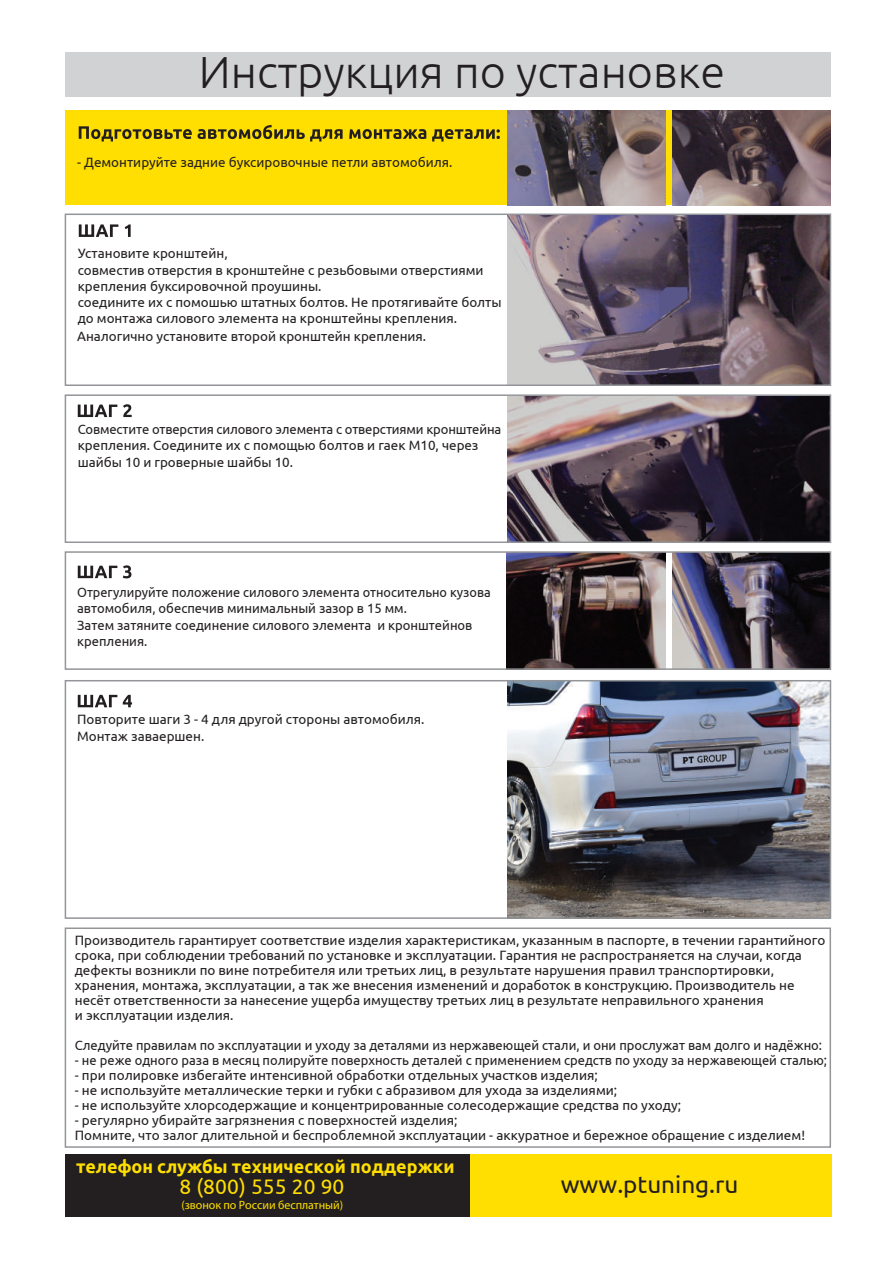
<style>
.page{position:relative;width:893px;height:1263px;background:#fff}
.page>*{position:absolute;margin:0;border:0;box-sizing:border-box;transform-origin:0 0}
.t1{font:300 45px "Ubuntu";color:#231f20}
.t2{font:24.3px "Ubuntu";color:#231f20}
.t3{font:21px "Ubuntu";letter-spacing:.005em;color:#ffdf01}
.t4{font:700 18px "Ubuntu";color:#ffdf01}
.t5{font:13.5px/15px "Ubuntu";color:#231f20}
.t6{font:13.5px/16.2px "Ubuntu";color:#231f20;scale:.96 1}
.t7{font:13.5px/16.2px "Ubuntu";color:#231f20;scale:.94 1}
.t8{font:12px "Myriad Pro";letter-spacing:-.005em;color:#ffdf01}
</style>
<div class="page">
<div style="left:65px;top:111px;width:765px;height:94px;background:#ffdf01"></div>
<svg style="left:79px;top:126px;width:113px;height:15px"></svg>
<svg style="left:198px;top:125px;width:145px;height:16px"></svg>
<svg style="left:349px;top:129px;width:77px;height:10px"></svg>
<svg style="left:432px;top:129px;width:68px;height:12px"></svg>
<svg style="left:79px;top:224px;width:39px;height:13px"></svg>
<svg style="left:125px;top:224px;width:6px;height:13px"></svg>
<svg style="left:78px;top:405px;width:39px;height:12px"></svg>
<svg style="left:123px;top:404px;width:9px;height:13px"></svg>
<svg style="left:78px;top:566px;width:39px;height:12px"></svg>
<svg style="left:123px;top:565px;width:8px;height:13px"></svg>
<svg style="left:78px;top:695px;width:39px;height:12px"></svg>
<svg style="left:123px;top:695px;width:9px;height:12px"></svg>
<img style="left:507px;top:111px;width:158px;height:94px">
<img style="left:673px;top:111px;width:157px;height:94px">
<img style="left:507px;top:217px;width:321px;height:166px">
<img style="left:673px;top:554px;width:155px;height:113px">
<img style="left:507px;top:554px;width:159px;height:113px">
<img style="left:507px;top:683px;width:321px;height:233px">
<img style="left:507px;top:397px;width:321px;height:143px">
<svg style="left:649px;top:287px;width:39px;height:89px;background:#584d67"></svg>
<div style="left:65px;top:214px;width:766px;height:172px;border:2px solid #939598"></div>
<div style="left:65px;top:551px;width:766px;height:119px;border:2px solid #939598"></div>
<div style="left:65px;top:394px;width:766px;height:149px;border:2px solid #939598"></div>
<div style="left:65px;top:680px;width:766px;height:239px;border:2px solid #939598"></div>
<div style="left:65px;top:53px;width:765px;height:44px;background:#d1d2d4"></div>
<div style="left:65px;top:927px;width:766px;height:221px;border:2px solid #939598"></div>
<div style="left:65px;top:1154px;width:765px;height:63px;background:#231f20"></div>
<div style="left:470px;top:1154px;width:361px;height:63px;background:#ffdf01"></div>
<h1 class="t1" style="left:199px;top:45px;width:528px">Инструкция по установке</h1>
<p class="t5" style="left:77px;top:154px;width:377px">- Демонтируйте задние буксировочные петли автомобиля.</p>
<p class="t5" style="left:78px;top:245px;width:425px;line-height:16.2px">Установите кронштейн,<br>совместив отверстия в кронштейне с резьбовыми отверстиями крепления буксировочной проушины.<br>соедините их с помошью штатных болтов. Не протягивайте болты до монтажа силового элемента на кронштейны крепления.</p>
<p class="t5" style="left:77px;top:328px;width:351px">Аналогично установите второй кронштейн крепления.</p>
<p class="t6" style="left:78px;top:421px;width:443px">Совместите отверстия силового элемента с отверстиями кронштейна крепления. Соедините их с помощью болтов и гаек М10, через шайбы 10 и гроверные шайбы 10.</p>
<p class="t7" style="left:77px;top:584px;width:441px">Отрегулируйте положение силового элемента относительно кузова автомобиля, обеспечив минимальный зазор в 15 мм.<br>Затем затяните соединение силового элемента и кронштейнов крепления.</p>
<p class="t5" style="left:77px;top:711px;width:349px;line-height:16.2px">Повторите шаги 3 - 4 для другой стороны автомобиля.<br>Монтаж заваершен.</p>
<p class="t5" style="left:75px;top:932px;width:752px">Производитель гарантирует соответствие изделия характеристикам, указанным в паспорте, в течении гарантийного срока, при соблюдении требований по установке и эксплуатации. Гарантия не распространяется на случаи, когда дефекты возникли по вине потребителя или третьих лиц, в результате нарушения правил транспортировки, хранения, монтажа, эксплуатации, а так же внесения изменений и доработок в конструкцию. Производитель не несёт ответственности за нанесение ущерба имуществу третьих лиц в результате неправильного хранения<br>и эксплуатации изделия.</p>
<p class="t6" style="left:75px;top:1036px;width:780px">Следуйте правилам по эксплуатации и уходу за деталями из нержавеющей стали, и они прослужат вам долго и надёжно:</p>
<p class="t5" style="left:75px;top:1052px;width:754px">- не реже одного раза в месяц полируйте поверхность деталей с применением средств по уходу за нержавеющей сталью;</p>
<p class="t5" style="left:75px;top:1067px;width:524px">- при полировке избегайте интенсивной обработки отдельных участков изделия;</p>
<p class="t5" style="left:75px;top:1082px;width:544px">- не используйте металлические терки и губки с абразивом для ухода за изделиями;</p>
<p class="t5" style="left:75px;top:1097px;width:608px">- не используйте хлорсодержащие и концентрированные солесодержащие средства по уходу;</p>
<p class="t5" style="left:75px;top:1112px;width:732px">- регулярно убирайте загрязнения с поверхностей изделия;<br>Помните, что залог длительной и беспроблемной эксплуатации - аккуратное и бережное обращение с изделием!</p>
<h3 class="t4" style="left:76px;top:1156px;width:380px">телефон службы технической поддержки</h3>
<h3 class="t3" style="left:179px;top:1174px;width:166px">8 (800) 555 20 90</h3>
<p class="t8" style="left:181px;top:1197px;width:163px">(звонок по России бесплатный)</p>
<h2 class="t2" style="left:561px;top:1169px;width:179px">www.ptuning.ru</h2>
</div>
